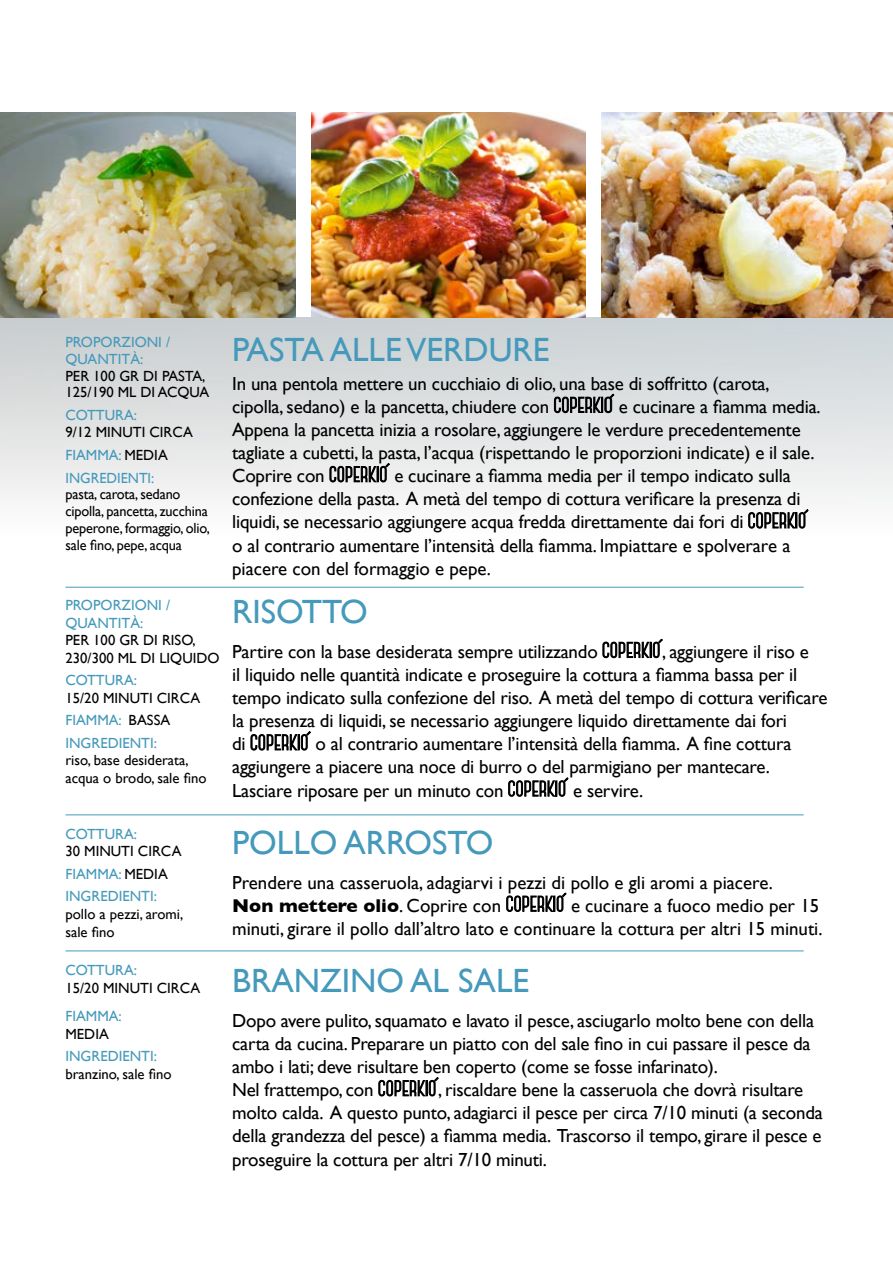
<style>
.page{position:relative;width:893px;height:1263px;background:#fff}
.page>*{position:absolute;margin:0;border:0;box-sizing:border-box;transform-origin:0 0}
.t1{font:33.6px "Gill Sans";color:#4599ba}
.t2{font:18.9px/23.1px "Gill Sans";letter-spacing:-.01em;color:#000}
.t3{font:14.7px/16.8px "Gill Sans";color:#000}
.t4{font:14.7px/22.4px "Gill Sans";color:#4599ba}
.s1{color:#4599ba}
.s2{color:#000}
.s3{font-weight:700}
</style>
<div class="page">
<img style="left:0;top:317px;width:893px;height:270px">
<svg style="left:602px;top:638px;width:61px;height:20px"></svg>
<svg style="left:250px;top:731px;width:61px;height:20px"></svg>
<svg style="left:508px;top:777px;width:61px;height:20px"></svg>
<svg style="left:506px;top:892px;width:61px;height:20px"></svg>
<svg style="left:378px;top:1077px;width:61px;height:19px"></svg>
<svg style="left:554px;top:393px;width:60px;height:20px"></svg>
<svg style="left:329px;top:463px;width:61px;height:19px"></svg>
<svg style="left:748px;top:509px;width:61px;height:20px"></svg>
<img style="left:0;top:112px;width:296px;height:205px">
<img style="left:312px;top:112px;width:273px;height:205px">
<img style="left:601px;top:112px;width:292px;height:205px">
<hr style="left:65px;top:587px;width:739px;height:1px;background:#4599ba">
<hr style="left:65px;top:814px;width:739px;height:1px;background:#4599ba">
<hr style="left:65px;top:950px;width:739px;height:1px;background:#4599ba">
<p class="t4" style="left:65px;top:334px;width:106px;line-height:16.8px">PROPORZIONI /<br>QUANTITà:</p>
<p class="t3" style="left:65px;top:367px;width:145px">PER 100 GR DI PASTA,<br>125/190 ML DI ACQUA</p>
<p class="t4" style="left:65px;top:404px;width:73px">COTTURA:</p>
<p class="t3" style="left:65px;top:420px;width:129px;line-height:22.8px">9/12 MINUTI CIRCA<br><span class="s1">FIAMMA:</span> MEDIA<br><span class="s1">INGREDIENTI:</span></p>
<p class="t3" style="left:65px;top:486px;width:146px">pasta, carota, sedano cipolla, pancetta, zucchina peperone, formaggio, olio, sale fino, pepe, acqua</p>
<p class="t4" style="left:65px;top:596px;width:106px;line-height:17.7px">PROPORZIONI /<br>QUANTITà:</p>
<p class="t3" style="left:65px;top:631px;width:156px;line-height:17.7px">PER 100 GR DI RISO,<br>230/300 ML DI LIQUIDO</p>
<p class="t4" style="left:65px;top:669px;width:73px">COTTURA:</p>
<p class="t3" style="left:65px;top:687px;width:136px;line-height:22.4px">15/20 MINUTI CIRCA<br><span class="s1">FIAMMA:</span> BASSA<br><span class="s1">INGREDIENTI:</span></p>
<p class="t3" style="left:65px;top:751px;width:142px;line-height:17.7px">riso, base desiderata, acqua o brodo, sale fino</p>
<p class="t4" style="left:65px;top:822px;width:73px">COTTURA:</p>
<p class="t4" style="left:65px;top:840px;width:118px"><span class="s2">30 MINUTI CIRCA<br></span>FIAMMA: <span class="s2">MEDIA<br></span>INGREDIENTI:</p>
<p class="t3" style="left:65px;top:905px;width:119px;line-height:17.7px">pollo a pezzi, aromi, sale fino</p>
<p class="t4" style="left:65px;top:959px;width:73px">COTTURA:</p>
<p class="t3" style="left:65px;top:979px;width:136px">15/20 MINUTI CIRCA</p>
<p class="t4" style="left:65px;top:1005px;width:58px">FIAMMA:</p>
<p class="t3" style="left:65px;top:1025px;width:45px">MEDIA</p>
<p class="t4" style="left:65px;top:1045px;width:93px">INGREDIENTI:</p>
<p class="t3" style="left:65px;top:1065px;width:108px">branzino, sale fino</p>
<h1 class="t1" style="left:232px;top:330px;width:319px">PASTA ALLE VERDURE</h1>
<p class="t2" style="left:232px;top:372px;width:539px">In una pentola mettere un cucchiaio di olio, una base di soffritto (carota, cipolla, sedano) e la pancetta, chiudere con</p>
<p class="t2" style="left:232px;top:395px;width:590px;text-indent:387px">e cucinare a fiamma media.<br>Appena la pancetta inizia a rosolare, aggiungere le verdure precedentemente tagliate a cubetti, la pasta, l’acqua (rispettando le proporzioni indicate) e il sale.<br>Coprire con</p>
<p class="t2" style="left:232px;top:464px;width:570px;text-indent:162px">e cucinare a fiamma media per il tempo indicato sulla confezione della pasta. A metà del tempo di cottura verificare la presenza di liquidi, se necessario aggiungere acqua fredda direttamente dai fori di<br>o al contrario aumentare l’intensità della fiamma. Impiattare e spolverare a piacere con del formaggio e pepe.</p>
<h1 class="t1" style="left:232px;top:592px;width:137px">RISOTTO</h1>
<p class="t2" style="left:232px;top:640px;width:367px">Partire con la base desiderata sempre utilizzando</p>
<p class="t2" style="left:232px;top:640px;width:597px;text-indent:430px">, aggiungere il riso e<br>il liquido nelle quantità indicate e proseguire la cottura a fiamma bassa per il tempo indicato sulla confezione del riso. A metà del tempo di cottura verificare la presenza di liquidi, se necessario aggiungere liquido direttamente dai fori<br>di</p>
<p class="t2" style="left:232px;top:732px;width:561px;text-indent:83px">o al contrario aumentare l’intensità della fiamma. A fine cottura aggiungere a piacere una noce di burro o del parmigiano per mantecare.<br>Lasciare riposare per un minuto con</p>
<p class="t2" style="left:573px;top:778px;width:72px">e servire.</p>
<h1 class="t1" style="left:232px;top:822px;width:263px">POLLO ARROSTO</h1>
<p class="t2" style="left:232px;top:870px;width:542px">Prendere una casseruola, adagiarvi i pezzi di pollo e gli aromi a piacere.<br><span class="s3">N on mettere olio</span>. Coprire con</p>
<p class="t2" style="left:232px;top:894px;width:592px;text-align:right">e cucinare a fuoco medio per 15<br>minuti, girare il pollo dall’altro lato e continuare la cottura per altri 15 minuti.</p>
<h1 class="t1" style="left:232px;top:961px;width:299px">BRANZINO AL SALE</h1>
<p class="t2" style="left:232px;top:1009px;width:583px">Dopo avere pulito, squamato e lavato il pesce, asciugarlo molto bene con della carta da cucina. Preparare un piatto con del sale fino in cui passare il pesce da ambo i lati; deve risultare ben coperto (come se fosse infarinato).<br>Nel frattempo, con</p>
<p class="t2" style="left:232px;top:1078px;width:592px;text-indent:206px">, riscaldare bene la casseruola che dovrà risultare molto calda. A questo punto, adagiarci il pesce per circa 7/10 minuti (a seconda della grandezza del pesce) a fiamma media. Trascorso il tempo, girare il pesce e proseguire la cottura per altri 7/10 minuti.</p>
</div>
